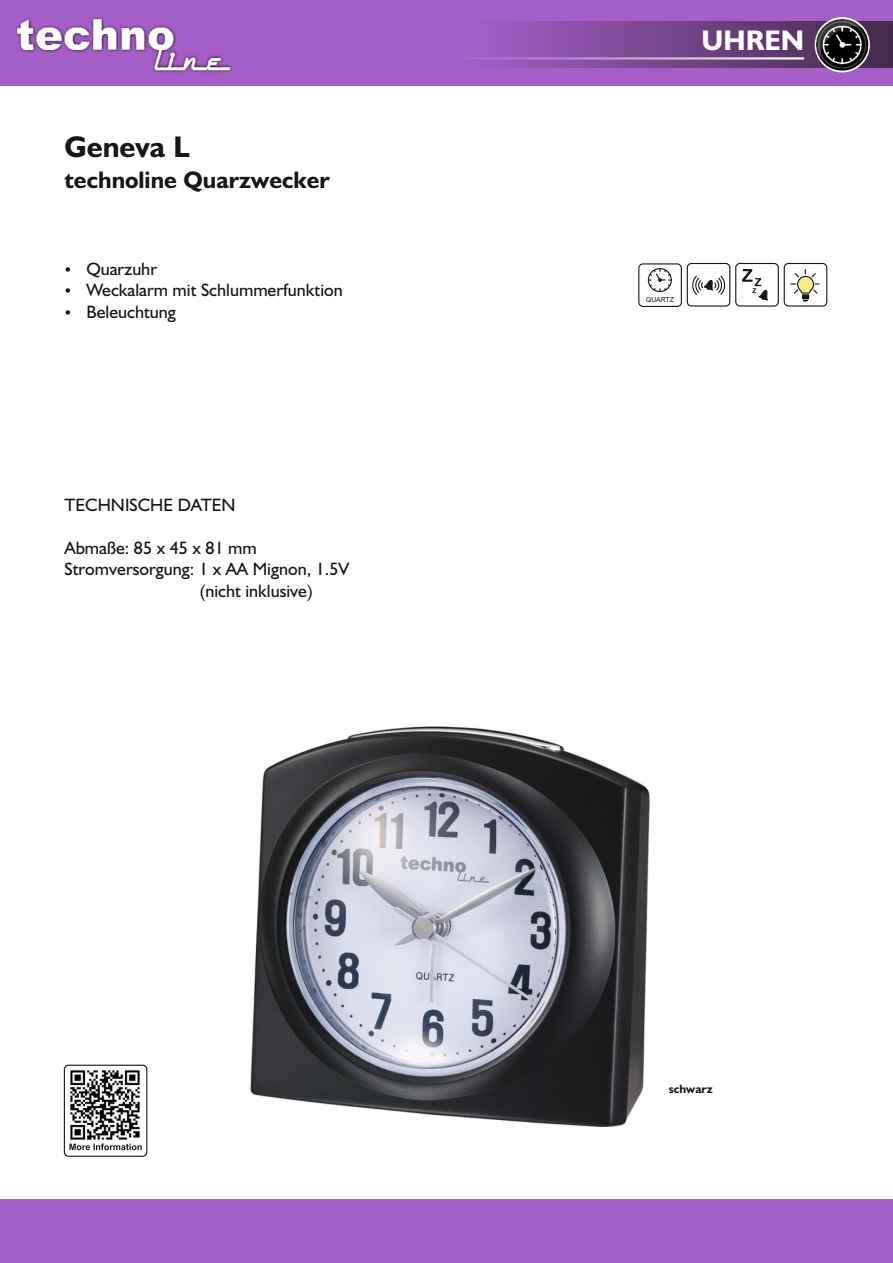
<style>
.page{position:relative;width:893px;height:1263px;background:#fff}
.page>*{position:absolute;margin:0;border:0;box-sizing:border-box;transform-origin:0 0}
.t1{font:700 30px "Humanist 521 BT";color:#151616}
.t2{font:700 28.5px "Humanist 521 BT";color:#fff}
.t3{font:700 24px "Humanist 521 BT";color:#151616}
.t4{font:18px/21.5px "Humanist 521 BT";color:#151616}
.t5{font:700 12px "Humanist 521 BT";color:#151616}
.t6{font:7.05px "Arial";color:#151616}
</style>
<div class="page">
<div style="left:0;top:0;width:893px;height:85px;background:#a55dc7"></div>
<img style="left:16px;top:17px;width:216px;height:55px">
<img style="left:18px;top:20px;width:213px;height:50px">
<div style="left:0;top:1199px;width:893px;height:64px;background:#a55dc7"></div>
<svg style="left:508px;top:21px;width:385px;height:47px"></svg>
<hr style="left:445px;top:57px;width:359px;height:3px;background:#fff">
<img style="left:814px;top:17px;width:57px;height:56px">
<div style="left:638px;top:263px;width:44px;height:44px;background:#fff;border:1px solid #151616;border-radius:4px"></div>
<div style="left:648px;top:268px;width:24px;height:24px;border:1px solid #151616;border-radius:50%"></div>
<svg style="left:648px;top:269px;width:23px;height:22px"></svg>
<div style="left:687px;top:263px;width:43px;height:44px;background:#fff;border:1px solid #151616;border-radius:4px"></div>
<svg style="left:692px;top:275px;width:34px;height:20px"></svg>
<div style="left:735px;top:263px;width:44px;height:44px;background:#fff;border:1px solid #151616;border-radius:4px"></div>
<svg style="left:742px;top:269px;width:26px;height:32px"></svg>
<div style="left:784px;top:263px;width:43px;height:44px;background:#fff;border:1px solid #151616;border-radius:4px"></div>
<svg style="left:791px;top:269px;width:28px;height:33px"></svg>
<img style="left:250px;top:726px;width:400px;height:401px">
<svg style="left:63px;top:1064px;width:85px;height:93px"></svg>
<h1 class="t1" style="left:64px;top:135px;width:127px">Geneva L</h1>
<h3 class="t3" style="left:64px;top:169px;width:267px">technoline Quarzwecker</h3>
<p class="t4" style="left:86px;top:259px;width:72px">Quarzuhr</p>
<p class="t4" style="left:86px;top:281px;width:258px">Weckalarm mit Schlummerfunktion<br>Beleuchtung</p>
<p class="t4" style="left:64px;top:496px;width:173px">TECHNISCHE DATEN</p>
<p class="t4" style="left:64px;top:539px;width:194px">Abmaße: 85 x 45 x 81 mm</p>
<p class="t4" style="left:64px;top:560px;width:286px">Stromversorgung: 1 x AA Mignon, 1.5V</p>
<p class="t4" style="left:200px;top:581px;width:114px">(nicht inklusive)</p>
<h2 class="t2" style="left:702px;top:28px;width:104px">UHREN</h2>
<p class="t6" style="left:646px;top:297px;width:29px">QUARTZ</p>
<p class="t5" style="left:669px;top:1083px;width:45px">schwarz</p>
</div>
